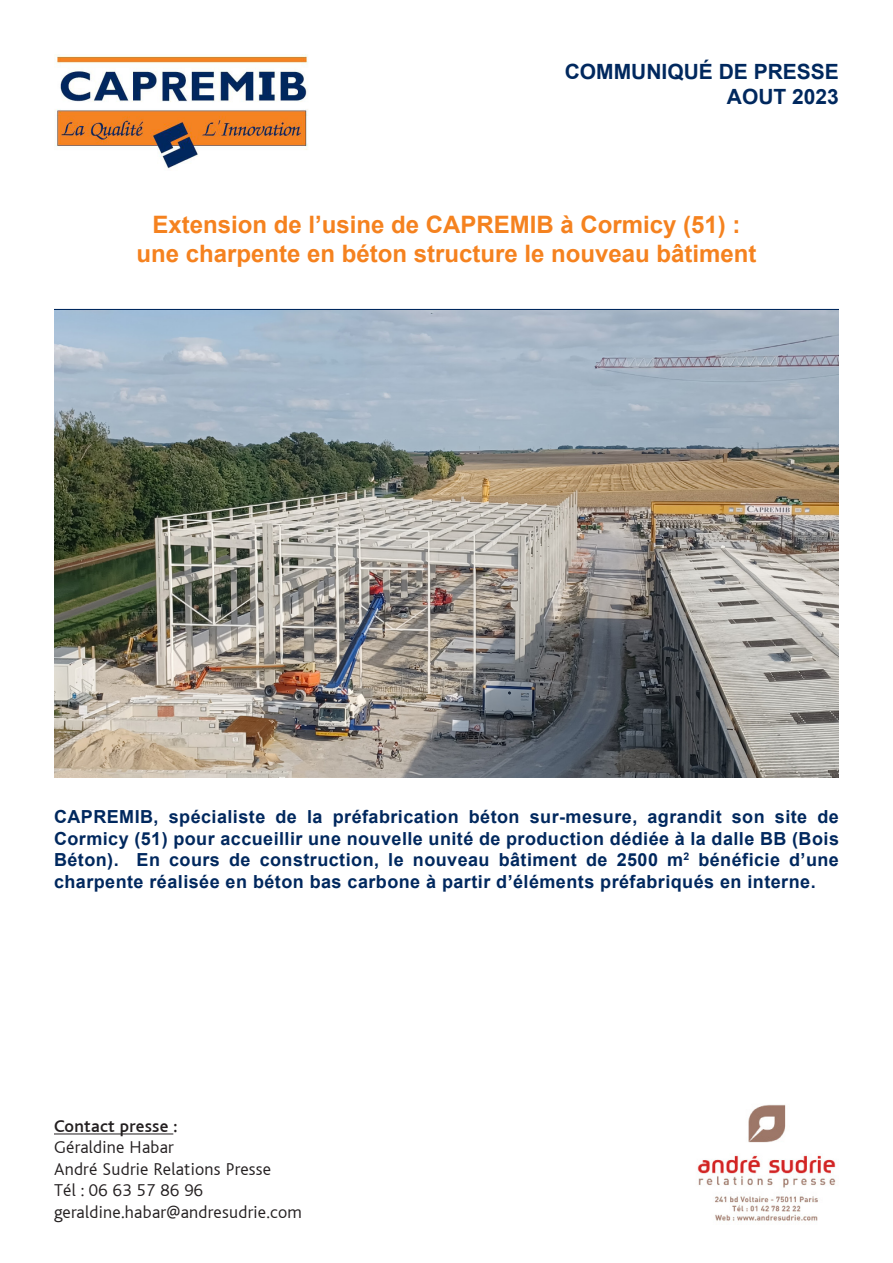
<style>
.page{position:relative;width:893px;height:1263px;background:#fff}
.page>*{position:absolute;margin:0;border:0;box-sizing:border-box;transform-origin:0 0}
.t1{font:700 24px "Arial";color:#f5821f}
.t2{font:700 21px "Arial";color:#00285e}
.t3{font:700 18px/21.6px "Arial";letter-spacing:.025em;color:#00285e;text-align:justify}
.t4{font:300 18px "Bliss";letter-spacing:.015em;color:#231f20}
.t5{font:500 18px "Bliss";letter-spacing:.015em;color:#231f20}
</style>
<div class="page">
<hr style="left:54px;top:1134px;width:119px;height:1px;background:#231f20">
<img style="left:697px;top:1104px;width:139px;height:117px">
<hr style="left:54px;top:309px;width:785px;height:1px;background:#00285e">
<img style="left:54px;top:54px;width:254px;height:115px">
<img style="left:54px;top:310px;width:785px;height:467px">
<p class="t2" style="left:565px;top:58px;width:276px">COMMUNIQUÉ DE PRESSE</p>
<p class="t2" style="left:727px;top:83px;width:114px">AOUT 2023</p>
<p class="t1" style="left:152px;top:209px;width:590px">Extension de l’usine de CAPREMIB à Cormicy (51) :</p>
<p class="t1" style="left:136px;top:238px;width:622px">une charpente en béton structure le nouveau bâtiment</p>
<p class="t3" style="left:54px;top:807px;width:786px">CAPREMIB, spécialiste de la préfabrication béton sur-mesure, agrandit son site de Cormicy (51) pour accueillir une nouvelle unité de production dédiée à la dalle BB (Bois Béton). En cours de construction, le nouveau bâtiment de 2500 m<sup>2</sup> bénéficie d’une charpente réalisée en béton bas carbone à partir d’éléments préfabriqués en interne.</p>
<p class="t5" style="left:54px;top:1116px;width:125px">Contact presse :</p>
<p class="t4" style="left:54px;top:1138px;width:121px">Géraldine Habar</p>
<p class="t4" style="left:54px;top:1159px;width:219px">André Sudrie Relations Presse</p>
<p class="t4" style="left:54px;top:1181px;width:151px">Tél : 06 63 57 86 96</p>
<p class="t4" style="left:54px;top:1202px;width:249px">geraldine.habar@andresudrie.com</p>
</div>
